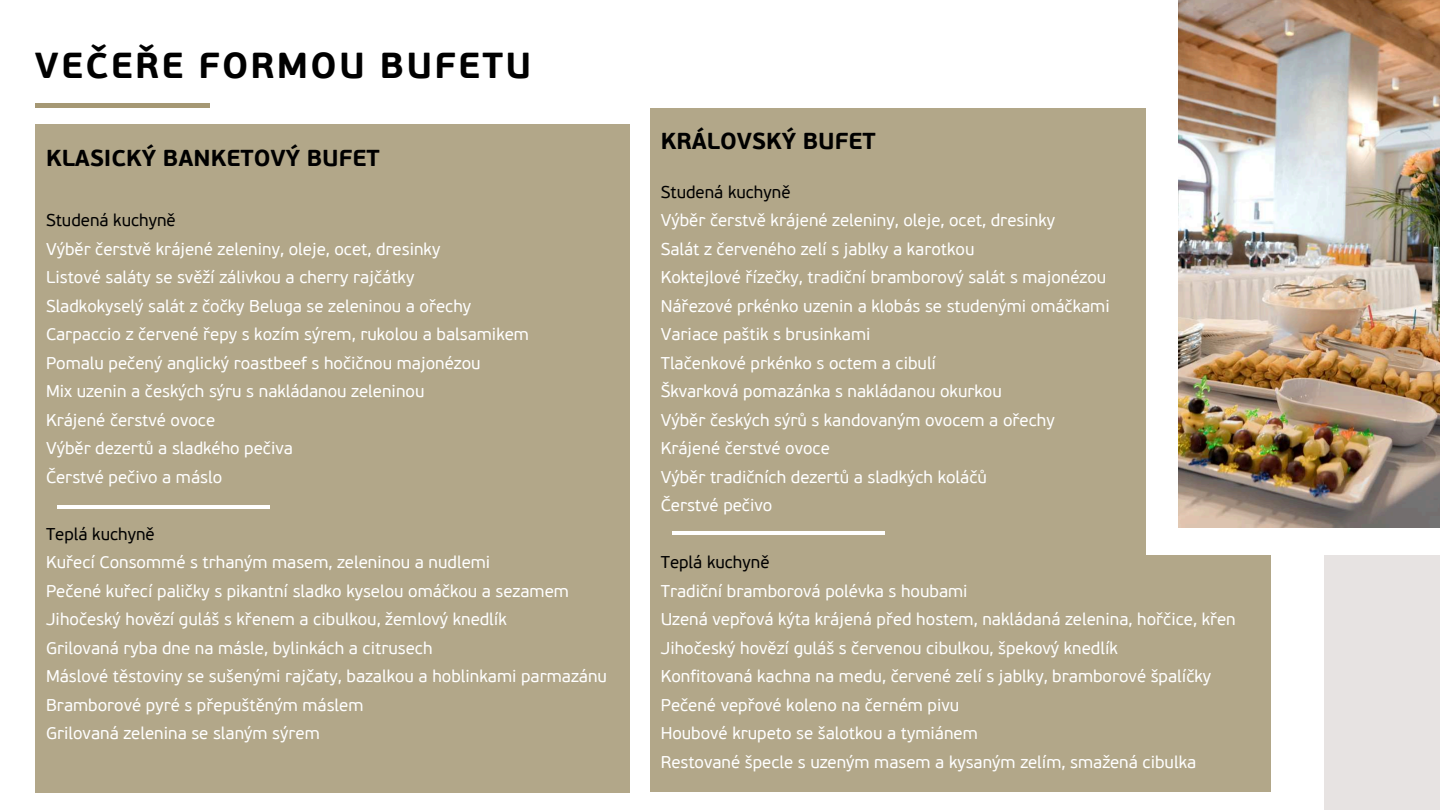
<style>
.page{position:relative;width:1440px;height:810px;background:#fff}
.page>*{position:absolute;margin:0;border:0;box-sizing:border-box;transform-origin:0 0}
.t1{font:700 36px "PF Beau Sans Pro";letter-spacing:.065em;color:#000}
.t2{font:700 23px "PF Beau Sans Pro";color:#000}
.t3{font:17px/28.5px "PF Beau Sans Pro";color:#fff}
.t4{font:17px "PF Beau Sans Pro";color:#000}
</style>
<div class="page">
<div style="left:1325px;top:0;width:115px;height:810px;background:#e7e3e2"></div>
<div style="left:650px;top:108px;width:621px;height:684px;background:#b2a789"></div>
<div style="left:1146px;top:0;width:294px;height:555px;background:#fff"></div>
<img style="left:1179px;top:0;width:261px;height:527px">
<div style="left:35px;top:124px;width:595px;height:668px;background:#b2a789"></div>
<hr style="left:35px;top:104px;width:175px;height:4px;background:#a59874">
<hr style="left:58px;top:505px;width:212px;height:4px;background:#fff">
<hr style="left:672px;top:531px;width:212px;height:3px;background:#fff">
<h1 class="t1" style="left:35px;top:43px;width:498px">VEČEŘE FORMOU BUFETU</h1>
<h2 class="t2" style="left:46px;top:143px;width:335px">KLASICKÝ BANKETOVÝ BUFET</h2>
<p class="t4" style="left:46px;top:211px;width:131px">Studená kuchyně</p>
<p class="t3" style="left:46px;top:235px;width:485px">Výběr čerstvě krájené zeleniny, oleje, ocet, dresinky<br>Listové saláty se svěží zálivkou a cherry rajčátky<br>Sladkokyselý salát z čočky Beluga se zeleninou a ořechy Carpaccio z červené řepy s kozím sýrem, rukolou a balsamikem Pomalu pečený anglický roastbeef s hočičnou majonézou<br>Mix uzenin a českých sýru s nakládanou zeleninou<br>Krájené čerstvé ovoce<br>Výběr dezertů a sladkého pečiva<br>Čerstvé pečivo a máslo</p>
<p class="t4" style="left:46px;top:524px;width:110px">Teplá kuchyně</p>
<p class="t3" style="left:46px;top:549px;width:562px">Kuřecí Consommé s trhaným masem, zeleninou a nudlemi<br>Pečené kuřecí paličky s pikantní sladko kyselou omáčkou a sezamem Jihočeský hovězí guláš s křenem a cibulkou, žemlový knedlík<br>Grilovaná ryba dne na másle, bylinkách a citrusech<br>Máslové těstoviny se sušenými rajčaty, bazalkou a hoblinkami parmazánu Bramborové pyré s přepuštěným máslem<br>Grilovaná zelenina se slaným sýrem</p>
<h2 class="t2" style="left:661px;top:127px;width:216px">KRÁLOVSKÝ BUFET</h2>
<p class="t4" style="left:661px;top:182px;width:131px">Studená kuchyně</p>
<p class="t3" style="left:661px;top:207px;width:451px">Výběr čerstvě krájené zeleniny, oleje, ocet, dresinky<br>Salát z červeného zelí s jablky a karotkou<br>Koktejlové řízečky, tradiční bramborový salát s majonézou Nářezové prkénko uzenin a klobás se studenými omáčkami Variace paštik s brusinkami<br>Tlačenkové prkénko s octem a cibulí<br>Škvarková pomazánka s nakládanou okurkou<br>Výběr českých sýrů s kandovaným ovocem a ořechy Krájené čerstvé ovoce<br>Výběr tradičních dezertů a sladkých koláčů<br>Čerstvé pečivo</p>
<p class="t4" style="left:661px;top:553px;width:110px">Teplá kuchyně</p>
<p class="t3" style="left:661px;top:577px;width:577px">Tradiční bramborová polévka s houbami<br>Uzená vepřová kýta krájená před hostem, nakládaná zelenina, hořčice, křen Jihočeský hovězí guláš s červenou cibulkou, špekový knedlík<br>Konfitovaná kachna na medu, červené zelí s jablky, bramborové špalíčky Pečené vepřové koleno na černém pivu<br>Houbové krupeto se šalotkou a tymiánem<br>Restované špecle s uzeným masem a kysaným zelím, smažená cibulka</p>
</div>
